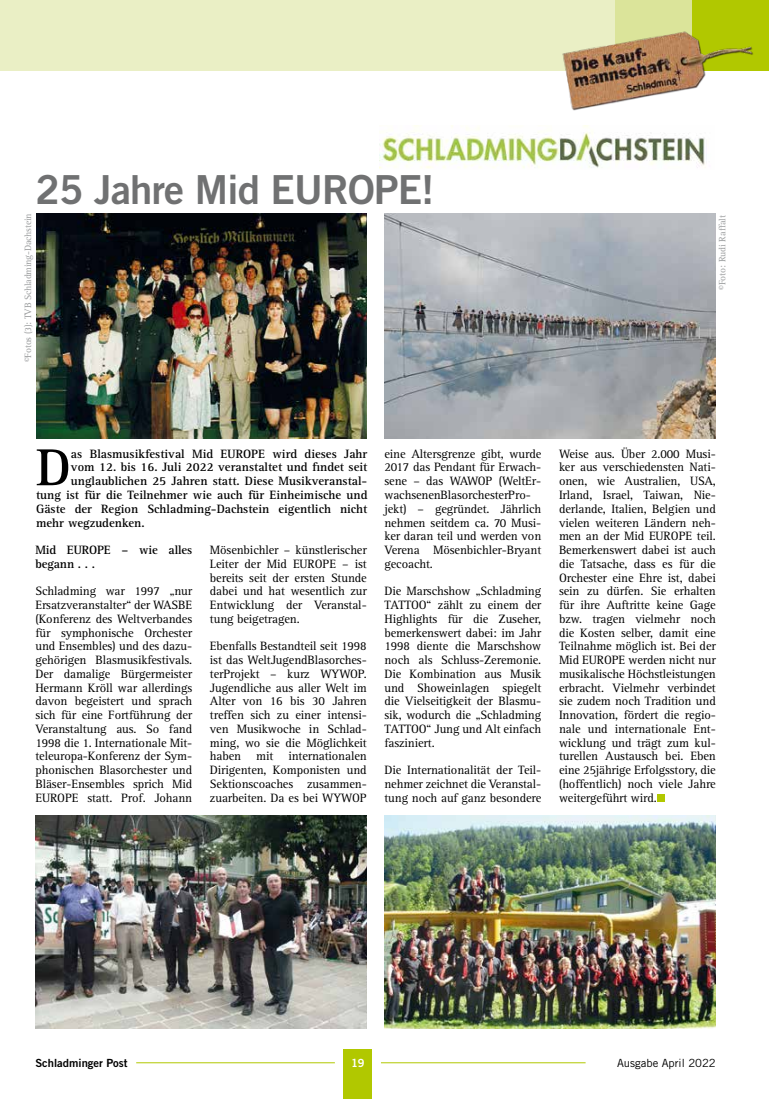
<style>
.page{position:relative;width:769px;height:1099px;background:#fff}
.page>*{position:absolute;margin:0;border:0;box-sizing:border-box;transform-origin:0 0}
.t1{font:700 53.75px "Rotis Serif";color:#000}
.t2{font:40px "Trade Gothic Bold Two";letter-spacing:-.02em;color:#707172}
.t3{font:12.5px/13.8px "AT Rotis Serif";letter-spacing:-.01em;color:#000;text-align:justify}
.t4{font:700 12.5px "Rotis Serif";color:#000}
.t5{font:700 12.5px/13.8px "AT Rotis Serif";letter-spacing:-.01em;color:#000}
.t6{font:11.25px "Trade Gothic Bold Two";color:#000}
.t7{font:11.25px "Trade Gothic";color:#000}
.t8{font:11.25px "Trade Gothic Bold Two";color:#fff}
.t9{font:9.62px "Rotis Serif";letter-spacing:-.02em;color:#9c9e9f}
</style>
<div class="page">
<div style="left:344px;top:1049px;width:28px;height:49px;background:#b1c800"></div>
<hr style="left:136px;top:1062px;width:199px;height:1px;background:#b1c800">
<hr style="left:381px;top:1062px;width:205px;height:1px;background:#b1c800">
<div style="left:692px;top:0;width:77px;height:71px;background:#b1c800"></div>
<div style="left:615px;top:0;width:77px;height:71px;background:#dbe49a"></div>
<div style="left:0;top:0;width:615px;height:71px;background:#eaefc5"></div>
<img style="left:562px;top:31px;width:191px;height:80px">
<img style="left:380px;top:125px;width:325px;height:44px">
<img style="left:384px;top:214px;width:332px;height:225px">
<img style="left:384px;top:815px;width:332px;height:213px">
<img style="left:35px;top:815px;width:332px;height:213px">
<img style="left:36px;top:214px;width:330px;height:225px">
<div style="left:657px;top:794px;width:7px;height:7px;background:#b1c800"></div>
<h2 class="t2" style="left:35px;top:165px;width:401px">25 Jahre Mid EUROPE!</h2>
<p class="t9" style="left:22px;top:362px;width:150px;rotate:-90deg">©Fotos (3): TVB Schladming-Dachstein</p>
<p class="t9" style="left:717px;top:290px;width:76px;rotate:-90deg">©Foto: Rudi Raffalt</p>
<h1 class="t1" style="left:36px;top:436px;width:36px">D</h1>
<p class="t4" style="left:71px;top:446px;width:298px">as Blasmusikfestival Mid EUROPE wird dieses Jahr</p>
<p class="t4" style="left:71px;top:460px;width:298px">vom 12. bis 16. Juli 2022 veranstaltet und findet seit</p>
<p class="t4" style="left:71px;top:473px;width:298px">unglaublichen 25 Jahren statt. Diese Musikveranstal-</p>
<p class="t4" style="left:36px;top:487px;width:333px">tung ist für die Teilnehmer wie auch für Einheimische und</p>
<p class="t4" style="left:36px;top:501px;width:333px">Gäste der Region Schladming-Dachstein eigentlich nicht</p>
<p class="t4" style="left:36px;top:515px;width:110px">mehr wegzudenken.</p>
<p class="t3" style="left:210px;top:543px;width:158px">Mösenbichler – künstlerischer Leiter der Mid EUROPE – ist bereits seit der ersten Stunde dabei und hat wesentlich zur Entwicklung der Veranstal&shy;tung beigetragen.</p>
<p class="t3" style="left:210px;top:639px;width:158px">Ebenfalls Bestandteil seit 1998 ist das WeltJugendBlasorches&shy;terProjekt – kurz WYWOP.<br>Jugendliche aus aller Welt im Alter von 16 bis 30 Jahren treffen sich zu einer intensi&shy;ven Musikwoche in Schlad&shy;ming, wo sie die Möglichkeit haben mit internationalen Dirigenten, Komponisten und Sektionscoaches zusammen&shy;zuarbeiten. Da es bei WYWOP</p>
<p class="t5" style="left:35px;top:543px;width:158px">Mid EUROPE – wie alles begann . . .</p>
<p class="t3" style="left:35px;top:584px;width:158px">Schladming war 1997 „nur Ersatzveranstalter“ der WASBE (Konferenz des Weltverbandes für symphonische Orchester und Ensembles) und des dazu&shy;gehörigen Blasmusikfestivals.<br>Der damalige Bürgermeister Hermann Kröll war allerdings davon begeistert und sprach sich für eine Fortführung der Veranstaltung aus. So fand 1998 die 1. Internationale Mit&shy;teleuropa-Konferenz der Sym&shy;phonischen Blasorchester und Bläser-Ensembles sprich Mid EUROPE statt. Prof. Johann</p>
<p class="t3" style="left:384px;top:447px;width:158px;text-align:left">eine Altersgrenze gibt, wurde<br>2017 das Pendant für Erwach&shy;sene – das WAWOP (WeltEr&shy;wachsenenBlasorchesterPro&shy;jekt) – gegründet. Jährlich nehmen seitdem ca. 70 Musi&shy;ker daran teil und werden von<br>Verena Mösenbichler-Bryant gecoacht.</p>
<p class="t3" style="left:384px;top:584px;width:158px">Die Marschshow „Schladming TATTOO“ zählt zu einem der Highlights für die Zuseher, bemerkenswert dabei: im Jahr 1998 diente die Marschshow noch als Schluss-Zeremonie.<br>Die Kombination aus Musik und Showeinlagen spiegelt die Vielseitigkeit der Blasmu&shy;sik, wodurch die „Schladming TATTOO“ Jung und Alt einfach fasziniert.</p>
<p class="t3" style="left:384px;top:763px;width:158px">Die Internationalität der Teil&shy;nehmer zeichnet die Veranstal&shy;tung noch auf ganz besondere</p>
<p class="t3" style="left:559px;top:447px;width:158px">Weise aus. Über 2.000 Musi&shy;ker aus verschiedensten Nati&shy;onen, wie Australien, USA, Irland, Israel, Taiwan, Nie&shy;derlande, Italien, Belgien und vielen weiteren Ländern neh&shy;men an der Mid EUROPE teil.<br>Bemerkenswert dabei ist auch die Tatsache, dass es für die Orchester eine Ehre ist, dabei sein zu dürfen. Sie erhalten für ihre Auftritte keine Gage bzw. tragen vielmehr noch die Kosten selber, damit eine Teilnahme möglich ist. Bei der Mid EUROPE werden nicht nur musikalische Höchstleistungen erbracht. Vielmehr verbindet sie zudem noch Tradition und Innovation, fördert die regio&shy;nale und internationale Ent&shy;wicklung und trägt zum kul&shy;turellen Austausch bei. Eben eine 25jährige Erfolgsstory, die (hoffentlich) noch viele Jahre weitergeführt wird.</p>
<p class="t6" style="left:35px;top:1056px;width:94px">Schladminger Post</p>
<p class="t8" style="left:351px;top:1056px;width:15px">19</p>
<p class="t7" style="left:617px;top:1056px;width:100px">Ausgabe April 2022</p>
</div>
